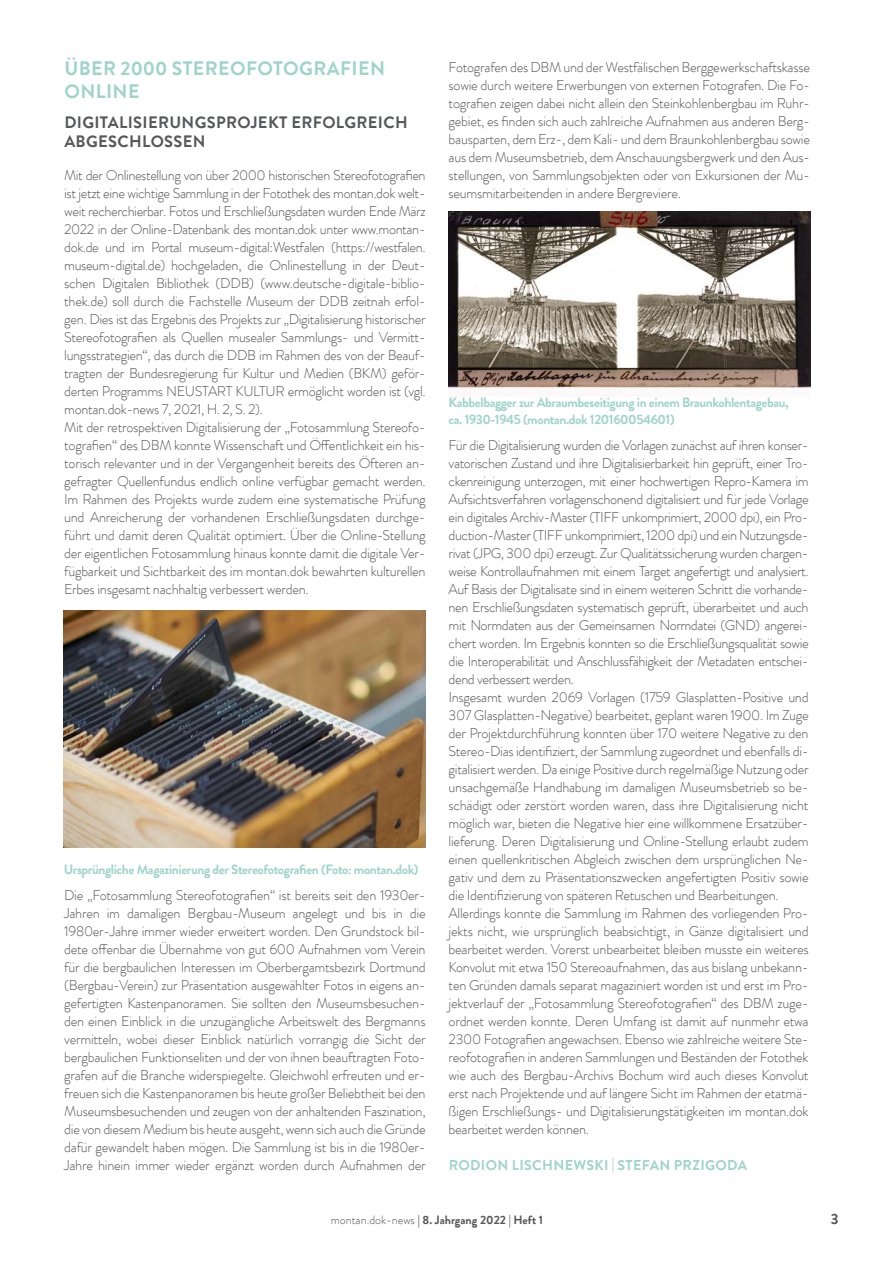
<style>
.page{position:relative;width:893px;height:1263px;background:#fff}
.page>*{position:absolute;margin:0;border:0;box-sizing:border-box;transform-origin:0 0}
.t1{font:700 19.5px/23.4px "Brandon Grotesque Office";letter-spacing:.02em;color:#9fd4cb}
.t2{font:700 16.5px/19.8px "Brandon Grotesque Office";letter-spacing:.02em;color:#57585a}
.t3{font:700 15px "Brandon Grotesque Office";color:#57585a}
.t4{font:300 14.25px/18px "Brandon Grotesque Office";letter-spacing:-.02em;color:#57585a}
.t5{font:700 14.25px "Brandon Grotesque Office";letter-spacing:.02em;color:#9fd4cb}
.t6{font:700 13.5px/16.2px "Brandon Grotesque Office";letter-spacing:-.03em;color:#9fd4cb}
.t7{font:700 12px "Brandon Grotesque Office";color:#57585a}
.s1{font-weight:300}
</style>
<div class="page">
<img style="left:449px;top:212px;width:361px;height:179px">
<img style="left:64px;top:611px;width:361px;height:236px">
<h1 class="t1" style="left:64px;top:57px;width:322px">ÜBER 2000 STEREOFOTOGRAFIEN<br>ONLINE</h1>
<p class="t2" style="left:64px;top:112px;width:345px">DIGITALISIERUNGSPROJEKT ERFOLGREICH<br>ABGESCHLOSSEN</p>
<p class="t4" style="left:64px;top:166px;width:363px">Mit der Onlinestellung von über 2000 historischen Stereofotografien ist jetzt eine wichtige Sammlung in der Fotothek des montan.dok welt&shy;weit recherchierbar. Fotos und Erschließungsdaten wurden Ende März 2022 in der Online-Datenbank des montan.dok unter www.montan&shy;dok.de und im Portal museum-digital:Westfalen (https://westfalen. museum-digital.de) hochgeladen, die Onlinestellung in der Deut&shy;schen Digitalen Bibliothek (DDB) (www.deutsche-digitale-biblio&shy;thek.de) soll durch die Fachstelle Museum der DDB zeitnah erfol&shy;gen. Dies ist das Ergebnis des Projekts zur „Digitalisierung historischer Stereofotografien als Quellen musealer Sammlungs- und Vermitt&shy;lungsstrategien“, das durch die DDB im Rahmen des von der Beauf&shy;tragten der Bundesregierung für Kultur und Medien (BKM) geför&shy;derten Programms NEUSTART KULTUR ermöglicht worden ist (vgl. montan.dok-news 7, 2021, H. 2, S. 2).<br>Mit der retrospektiven Digitalisierung der „Fotosammlung Stereofo&shy;tografien“ des DBM konnte Wissenschaft und Öffentlichkeit ein his&shy;torisch relevanter und in der Vergangenheit bereits des Öfteren an&shy;gefragter Quellenfundus endlich online verfügbar gemacht werden.<br>Im Rahmen des Projekts wurde zudem eine systematische Prüfung und Anreicherung der vorhandenen Erschließungsdaten durchge&shy;führt und damit deren Qualität optimiert. Über die Online-Stellung der eigentlichen Fotosammlung hinaus konnte damit die digitale Ver&shy;fügbarkeit und Sichtbarkeit des im montan.dok bewahrten kulturellen Erbes insgesamt nachhaltig verbessert werden.</p>
<p class="t6" style="left:64px;top:861px;width:356px">Ursprüngliche Magazinierung der Stereofotografien (Foto: montan.dok)</p>
<p class="t4" style="left:64px;top:886px;width:363px;text-align:justify">Die „Fotosammlung Stereofotografien“ ist bereits seit den 1930er-Jahren im damaligen Bergbau-Museum angelegt und bis in die 1980er-Jahre immer wieder erweitert worden. Den Grundstock bil&shy;dete offenbar die Übernahme von gut 600 Aufnahmen vom Verein für die bergbaulichen Interessen im Oberbergamtsbezirk Dortmund (Bergbau-Verein) zur Präsentation ausgewählter Fotos in eigens an&shy;gefertigten Kastenpanoramen. Sie sollten den Museumsbesuchen&shy;den einen Einblick in die unzugängliche Arbeitswelt des Bergmanns vermitteln, wobei dieser Einblick natürlich vorrangig die Sicht der bergbaulichen Funktionseliten und der von ihnen beauftragten Foto&shy;grafen auf die Branche widerspiegelte. Gleichwohl erfreuten und er&shy;freuen sich die Kastenpanoramen bis heute großer Beliebtheit bei den Museumsbesuchenden und zeugen von der anhaltenden Faszination, die von diesem Medium bis heute ausgeht, wenn sich auch die Gründe dafür gewandelt haben mögen. Die Sammlung ist bis in die 1980er-Jahre hinein immer wieder ergänzt worden durch Aufnahmen der</p>
<p class="t4" style="left:449px;top:58px;width:363px;text-align:justify">Fotografen des DBM und der Westfälischen Berggewerkschaftskasse sowie durch weitere Erwerbungen von externen Fotografen. Die Fo&shy;tografien zeigen dabei nicht allein den Steinkohlenbergbau im Ruhr&shy;gebiet, es finden sich auch zahlreiche Aufnahmen aus anderen Berg&shy;bausparten, dem Erz-, dem Kali- und dem Braunkohlenbergbau sowie aus dem Museumsbetrieb, dem Anschauungsbergwerk und den Aus&shy;stellungen, von Sammlungsobjekten oder von Exkursionen der Mu&shy;seumsmitarbeitenden in andere Bergreviere.</p>
<p class="t6" style="left:449px;top:395px;width:342px">Kabbelbagger zur Abraumbeseitigung in einem Braunkohlentagebau, ca. 1930-1945 (montan.dok 120160054601)</p>
<p class="t4" style="left:449px;top:436px;width:362px">Für die Digitalisierung wurden die Vorlagen zunächst auf ihren konser&shy;vatorischen Zustand und ihre Digitalisierbarkeit hin geprüft, einer Tro&shy;ckenreinigung unterzogen, mit einer hochwertigen Repro-Kamera im Aufsichtsverfahren vorlagenschonend digitalisiert und für jede Vorlage ein digitales Archiv-Master (TIFF unkomprimiert, 2000 dpi), ein Pro&shy;duction-Master (TIFF unkomprimiert, 1200 dpi) und ein Nutzungsde&shy;rivat (JPG, 300 dpi) erzeugt. Zur Qualitätssicherung wurden chargen&shy;weise Kontrollaufnahmen mit einem Target angefertigt und analysiert.<br>Auf Basis der Digitalisate sind in einem weiteren Schritt die vorhande&shy;nen Erschließungsdaten systematisch geprüft, überarbeitet und auch mit Normdaten aus der Gemeinsamen Normdatei (GND) angerei&shy;chert worden. Im Ergebnis konnten so die Erschließungsqualität sowie die Interoperabilität und Anschlussfähigkeit der Metadaten entschei&shy;dend verbessert werden.<br>Insgesamt wurden 2069 Vorlagen (1759 Glasplatten-Positive und 307 Glasplatten-Negative) bearbeitet, geplant waren 1900. Im Zuge der Projektdurchführung konnten über 170 weitere Negative zu den Stereo-Dias identifiziert, der Sammlung zugeordnet und ebenfalls di&shy;gitalisiert werden. Da einige Positive durch regelmäßige Nutzung oder unsachgemäße Handhabung im damaligen Museumsbetrieb so be&shy;schädigt oder zerstört worden waren, dass ihre Digitalisierung nicht möglich war, bieten die Negative hier eine willkommene Ersatzüber&shy;lieferung. Deren Digitalisierung und Online-Stellung erlaubt zudem einen quellenkritischen Abgleich zwischen dem ursprünglichen Ne&shy;gativ und dem zu Präsentationszwecken angefertigten Positiv sowie die Identifizierung von späteren Retuschen und Bearbeitungen.<br>Allerdings konnte die Sammlung im Rahmen des vorliegenden Pro&shy;jekts nicht, wie ursprünglich beabsichtigt, in Gänze digitalisiert und bearbeitet werden. Vorerst unbearbeitet bleiben musste ein weiteres Konvolut mit etwa 150 Stereoaufnahmen, das aus bislang unbekann&shy;ten Gründen damals separat magaziniert worden ist und erst im Pro&shy;jektverlauf der „Fotosammlung Stereofotografien“ des DBM zuge&shy;ordnet werden konnte. Deren Umfang ist damit auf nunmehr etwa 2300 Fotografien angewachsen. Ebenso wie zahlreiche weitere Ste&shy;reofotografien in anderen Sammlungen und Beständen der Fotothek wie auch des Bergbau-Archivs Bochum wird auch dieses Konvolut erst nach Projektende und auf längere Sicht im Rahmen der etatmä&shy;ßigen Erschließungs- und Digitalisierungstätigkeiten im montan.dok bearbeitet werden können.</p>
<p class="t5" style="left:449px;top:1155px;width:300px">RODION LISCHNEWSKI | STEFAN PRZIGODA</p>
<p class="t7" style="left:331px;top:1211px;width:214px"><span class="s1">montan.dok-news</span> | 8. Jahrgang 2022 | Heft 1</p>
<p class="t3" style="left:831px;top:1208px;width:9px">3</p>
</div>
